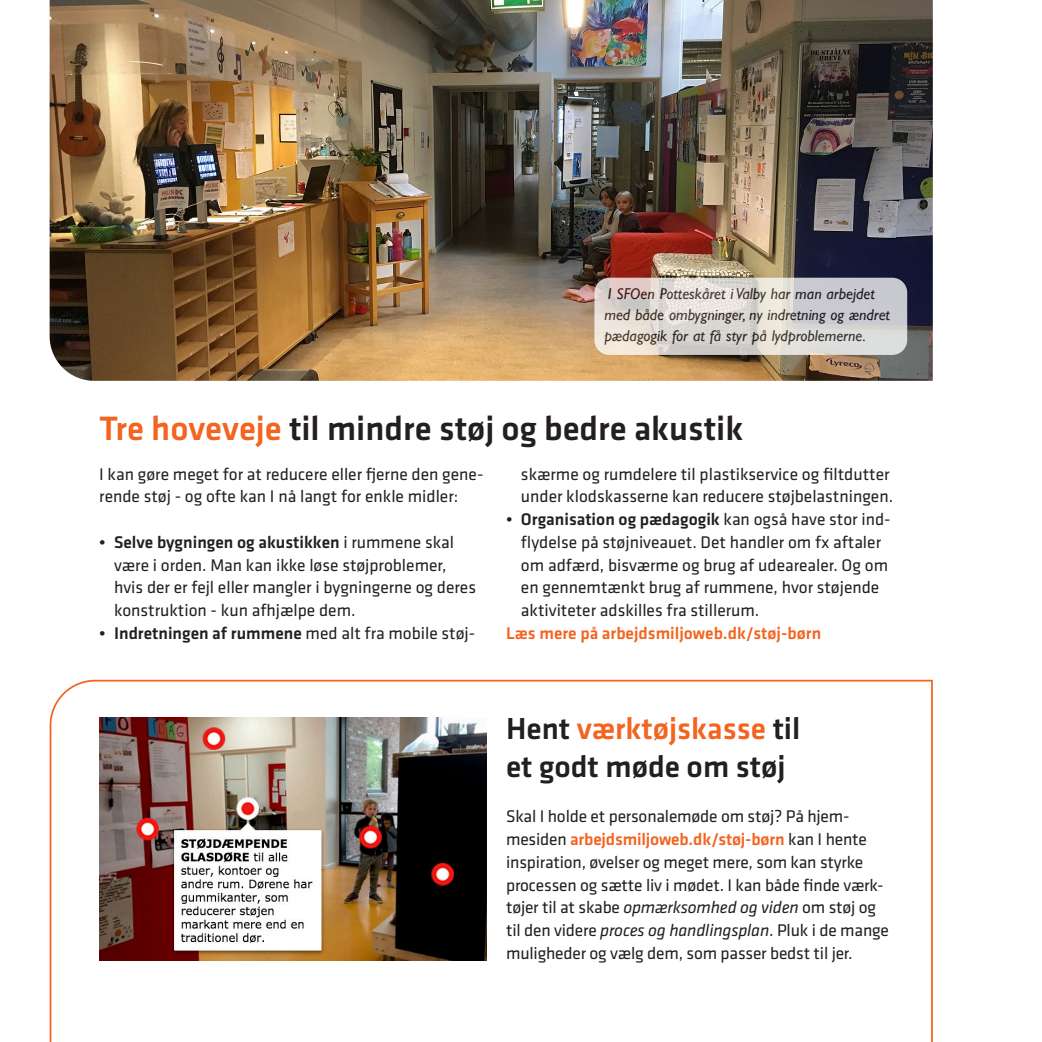
<style>
.page{position:relative;width:1042px;height:1042px;background:#fff}
.page>*{position:absolute;margin:0;border:0;box-sizing:border-box;transform-origin:0 0}
.OS_36{font:500 35px "Klavika";color:#231f20}
.OS_36-2{font:500 31.5px "Klavika";color:#f36421}
.OS_36-3{font:500 31.5px "Klavika";color:#231f20}
.Brød{font:17.5px/22.8px "Klavika";color:#231f20}
.t1{font:500 17.5px "Klavika";color:#231f20}
.Brød-2{font:500 17.5px "Klavika";color:#f36421}
.t2{font:italic 15.75px/21px "Gill Sans";color:#231f20}
.s1{color:#f36421}
.s2{font-weight:500}
.s3{font-weight:400}
.s4{color:#231f20}
.s5{font-weight:500;color:#f36421}
.s6{font-style:italic}
</style>
<div class="page">
<svg style="left:49px;top:679px;width:884px;height:363px"></svg>
<img style="left:99px;top:717px;width:387px;height:243px">
<img style="left:50px;top:0;width:883px;height:381px">
<svg style="left:594px;top:278px;width:313px;height:77px;background:#dbd7d4"></svg>
<p class="t2" style="left:604px;top:283px;width:287px">I SFOen Potteskåret i Valby har man arbejdet med både ombygninger, ny indretning og ændret pædagogik for at få styr på lydproblemerne.</p>
<p class="OS_36" style="left:99px;top:404px;width:645px"><span class="s1">Tre hoveveje</span> til mindre støj og bedre akustik</p>
<p class="Brød" style="left:99px;top:462px;width:386px">I kan gøre meget for at reducere eller fjerne den gene&shy;rende støj - og ofte kan I nå langt for enkle midler:</p>
<p class="Brød" style="left:114px;top:530px;width:363px;text-indent:-15px"><span class="s2">• Selve bygningen og akustikken</span> i rummene skal være i orden. Man kan ikke løse støjproblemer, hvis der er fejl eller mangler i bygningerne og deres konstruktion - kun afhjælpe dem.</p>
<p class="t1" style="left:99px;top:621px;width:377px">• Indretningen af rummene <span class="s3">med alt fra mobile støj-</span></p>
<p class="Brød" style="left:521px;top:462px;width:374px">skærme og rumdelere til plastikservice og filtdutter under klodskasserne kan reducere støjbelastningen.</p>
<p class="Brød" style="left:521px;top:507px;width:371px;text-indent:-15px"><span class="s2">• Organisation og pædagogik</span> kan også have stor ind&shy;flydelse på støjniveauet. Det handler om fx aftaler om adfærd, bisværme og brug af udearealer. Og om en gennemtænkt brug af rummene, hvor støjende aktiviteter adskilles fra stillerum.</p>
<p class="Brød-2" style="left:506px;top:621px;width:317px">Læs mere på arbejdsmiljoweb.dk/støj-børn</p>
<p class="OS_36-2" style="left:506px;top:707px;width:296px"><span class="s4">Hent</span> værktøjskasse <span class="s4">til</span></p>
<p class="OS_36-3" style="left:506px;top:745px;width:281px">et godt møde om støj</p>
<p class="Brød" style="left:506px;top:804px;width:384px">Skal I holde et personalemøde om støj? På hjem&shy;mesiden <span class="s5">arbejdsmiljoweb.dk/støj-børn</span> kan I hente inspiration, øvelser og meget mere, som kan styrke processen og sætte liv i mødet. I kan både finde værk&shy;tøjer til at skabe <span class="s6">opmærksomhed og viden</span> om støj og til den videre <span class="s6">proces og handlingsplan</span>. Pluk i de mange muligheder og vælg dem, som passer bedst til jer.</p>
</div>
